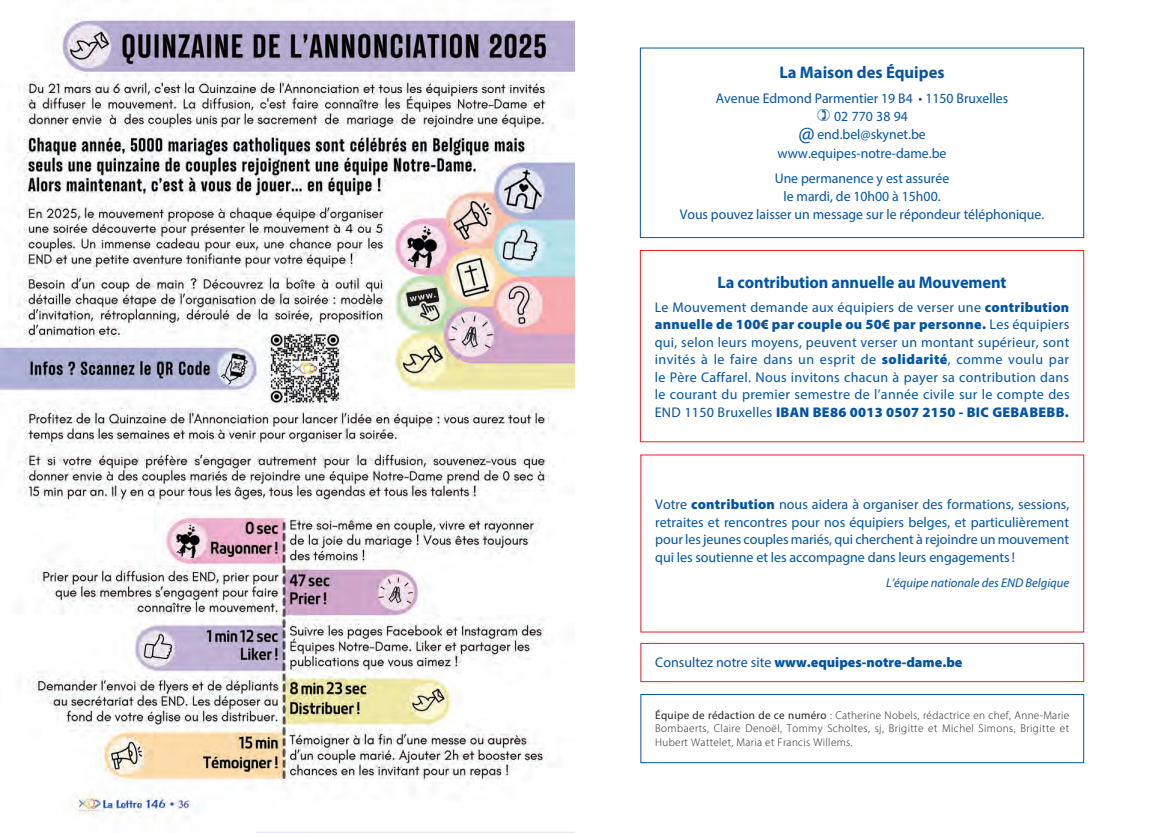
<style>
.page{position:relative;width:1149px;height:833px;background:#fff}
.page>*{position:absolute;margin:0;border:0;box-sizing:border-box;transform-origin:0 0}
.t1{font:700 16.88px "Myriad Pro";letter-spacing:-.005em;color:#0154a6}
.t2{font:14px/17.5px "Myriad Pro";color:#0154a6;text-align:justify}
.t3{font:900 14px "Myriad Pro";color:#0154a6}
.t4{font:italic 12.62px "Myriad Pro";color:#0154a6}
.t5{font:300 11.25px/13.8px "Myriad Pro";letter-spacing:.03em;color:#231f20;text-align:justify}
.s1{font-size:22.5px}
.s2{font-weight:900}
.s3{font-weight:400}
</style>
<div class="page">
<img style="left:0;top:18px;width:574px;height:815px">
<div style="left:640px;top:694px;width:443px;height:69px;border:1px solid #0154a6"></div>
<div style="left:640px;top:250px;width:443px;height:192px;border:1px solid #ee1d23"></div>
<div style="left:640px;top:643px;width:443px;height:39px;border:1px solid #ee1d23"></div>
<div style="left:640px;top:48px;width:443px;height:190px;border:1px solid #0154a6"></div>
<p class="t1" style="left:779px;top:61px;width:166px">La Maison des Équipes</p>
<p class="t2" style="left:715px;top:89px;width:294px">Avenue Edmond Parmentier 19 B4 • 1150 Bruxelles</p>
<p class="t2" style="left:833px;top:107px;width:75px">02 770 38 94</p>
<p class="t2" style="left:798px;top:126px;width:129px"><span class="s1">@</span> end.bel@skynet.be</p>
<p class="t2" style="left:777px;top:144px;width:170px">www.equipes-notre-dame.be</p>
<p class="t2" style="left:679px;top:169px;width:366px;line-height:18.2px;text-align:center">Une permanence y est assurée<br>le mardi, de 10h00 à 15h00.<br>Vous pouvez laisser un message sur le répondeur téléphonique.</p>
<p class="t1" style="left:717px;top:272px;width:290px">La contribution annuelle au Mouvement</p>
<p class="t2" style="left:654px;top:298px;width:416px">Le Mouvement demande aux équipiers de verser une <span class="s2">contribution annuelle de 100€ par couple ou 50€ par personne.</span> Les équipiers qui, selon leurs moyens, peuvent verser un montant supérieur, sont invités à le faire dans un esprit de <span class="s2">solidarité</span>, comme voulu par le Père Caffarel. Nous invitons chacun à payer sa contribution dans le courant du premier semestre de l’année civile sur le compte des END 1150 Bruxelles <span class="s2">IBAN BE86 0013 0507 2150 - BIC GEBABEBB.</span></p>
<p class="t2" style="left:655px;top:495px;width:415px">Votre <span class="s2">contribution</span> nous aidera à organiser des formations, sessions, retraites et rencontres pour nos équipiers belges, et particu lièrement pour les jeunes couples mariés, qui cherchent à rejoindre un mouvement qui les soutienne et les accompagne dans leurs engagements !</p>
<p class="t4" style="left:885px;top:575px;width:185px">L’équipe nationale des END Belgique</p>
<p class="t3" style="left:655px;top:653px;width:309px"><span class="s3">Consultez notre site</span> www.equipes-notre-dame.be</p>
<p class="t5" style="left:655px;top:708px;width:415px"><span class="s3">Équipe de rédaction de ce numéro</span> : Catherine Nobels, rédactrice en chef, Anne-Marie Bombaerts, Claire Denoël, Tommy Scholtes, sj, Brigitte et Michel Simons, Brigitte et Hubert Wattelet, Maria et Francis Willems.</p>
</div>
